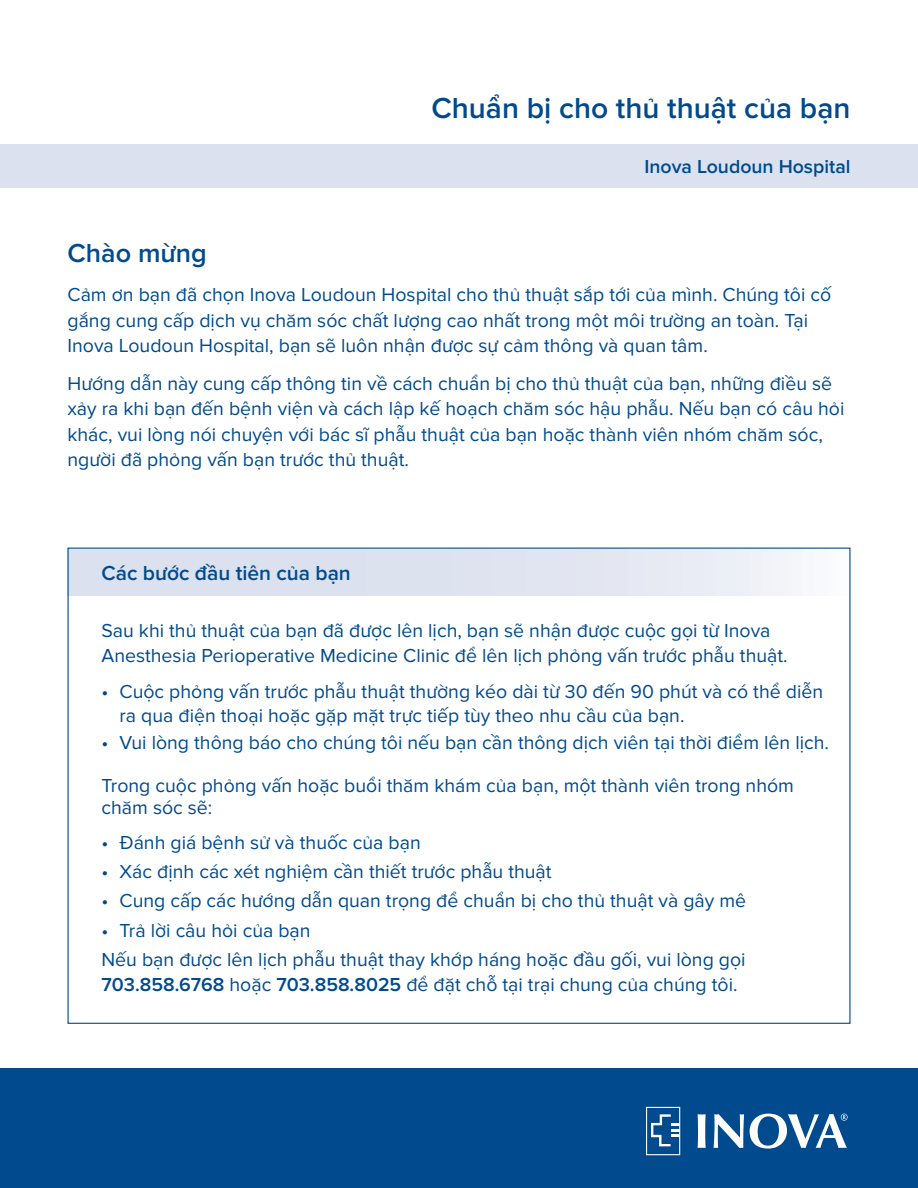
<style>
.page{position:relative;width:918px;height:1188px;background:#fff}
.page>*{position:absolute;margin:0;border:0;box-sizing:border-box;transform-origin:0 0}
.t1{font:600 30px "Proxima Nova";color:#004a8d}
.t2{font:600 27px "Proxima Nova";color:#004a8d}
.t3{font:600 21px "Proxima Nova";color:#004a8d}
.t4{font:19.5px/25.5px "Proxima Nova";color:#004a8d}
.t5{font:600 19.5px "Proxima Nova";color:#004a8d}
.s1{font-weight:600}
</style>
<div class="page">
<div style="left:68px;top:550px;width:782px;height:45px;background:linear-gradient(to right,#d5dbec,#eff2f7)"></div>
<div style="left:0;top:1068px;width:918px;height:120px;background:#004a8d"></div>
<div style="left:646px;top:1107px;width:34px;height:48px;border:1px solid #fff"></div>
<svg style="left:651px;top:1114px;width:29px;height:32px"></svg>
<svg style="left:698px;top:1114px;width:8px;height:34px"></svg>
<svg style="left:714px;top:1114px;width:30px;height:34px"></svg>
<svg style="left:750px;top:1114px;width:98px;height:35px"></svg>
<div style="left:0;top:145px;width:918px;height:43px;background:#dce1ef"></div>
<h1 class="t1" style="left:431px;top:91px;width:421px">Chuẩn bị cho thủ thuật của bạn</h1>
<p class="t5" style="left:644px;top:155px;width:208px">Inova Loudoun Hospital</p>
<h2 class="t2" style="left:68px;top:238px;width:141px">Chào mừng</h2>
<p class="t4" style="left:68px;top:282px;width:765px">Cảm ơn bạn đã chọn Inova Loudoun Hospital cho thủ thuật sắp tới của mình. Chúng tôi cố gắng cung cấp dịch vụ chăm sóc chất lượng cao nhất trong một môi trường an toàn. Tại<br>Inova Loudoun Hospital, bạn sẽ luôn nhận được sự cảm thông và quan tâm.</p>
<p class="t4" style="left:68px;top:371px;width:779px">Hướng dẫn này cung cấp thông tin về cách chuẩn bị cho thủ thuật của bạn, những điều sẽ xảy ra khi bạn đến bệnh viện và cách lập kế hoạch chăm sóc hậu phẫu. Nếu bạn có câu hỏi khác, vui lòng nói chuyện với bác sĩ phẫu thuật của bạn hoặc thành viên nhóm chăm sóc, người đã phỏng vấn bạn trước thủ thuật.</p>
<p class="t3" style="left:102px;top:561px;width:251px">Các bước đầu tiên của bạn</p>
<p class="t4" style="left:102px;top:618px;width:688px">Sau khi thủ thuật của bạn đã được lên lịch, bạn sẽ nhận được cuộc gọi từ Inova<br>Anesthesia Perioperative Medicine Clinic để lên lịch phỏng vấn trước phẫu thuật.</p>
<p class="t4" style="left:120px;top:680px;width:705px;line-height:24px;text-indent:-18px">• Cuộc phỏng vấn trước phẫu thuật thường kéo dài từ 30 đến 90 phút và có thể diễn ra qua điện thoại hoặc gặp mặt trực tiếp tùy theo nhu cầu của bạn.</p>
<p class="t4" style="left:102px;top:722px;width:729px;line-height:42.8px">• Vui lòng thông báo cho chúng tôi nếu bạn cần thông dịch viên tại thời điểm lên lịch.<br>Trong cuộc phỏng vấn hoặc buổi thăm khám của bạn, một thành viên trong nhóm</p>
<p class="t4" style="left:102px;top:795px;width:112px">chăm sóc sẽ:</p>
<p class="t4" style="left:102px;top:830px;width:321px">• Đánh giá bệnh sử và thuốc của bạn</p>
<p class="t4" style="left:102px;top:859px;width:452px">• Xác định các xét nghiệm cần thiết trước phẫu thuật</p>
<p class="t4" style="left:102px;top:888px;width:646px">• Cung cấp các hướng dẫn quan trọng để chuẩn bị cho thủ thuật và gây mê</p>
<p class="t4" style="left:102px;top:916px;width:646px;line-height:29.2px">• Trả lời câu hỏi của bạn<br>Nếu bạn được lên lịch phẫu thuật thay khớp háng hoặc đầu gối, vui lòng gọi</p>
<p class="t4" style="left:102px;top:972px;width:638px"><span class="s1">703.858.6768</span> hoặc <span class="s1">703.858.8025</span> để đặt chỗ tại trại chung của chúng tôi.</p>
</div>
